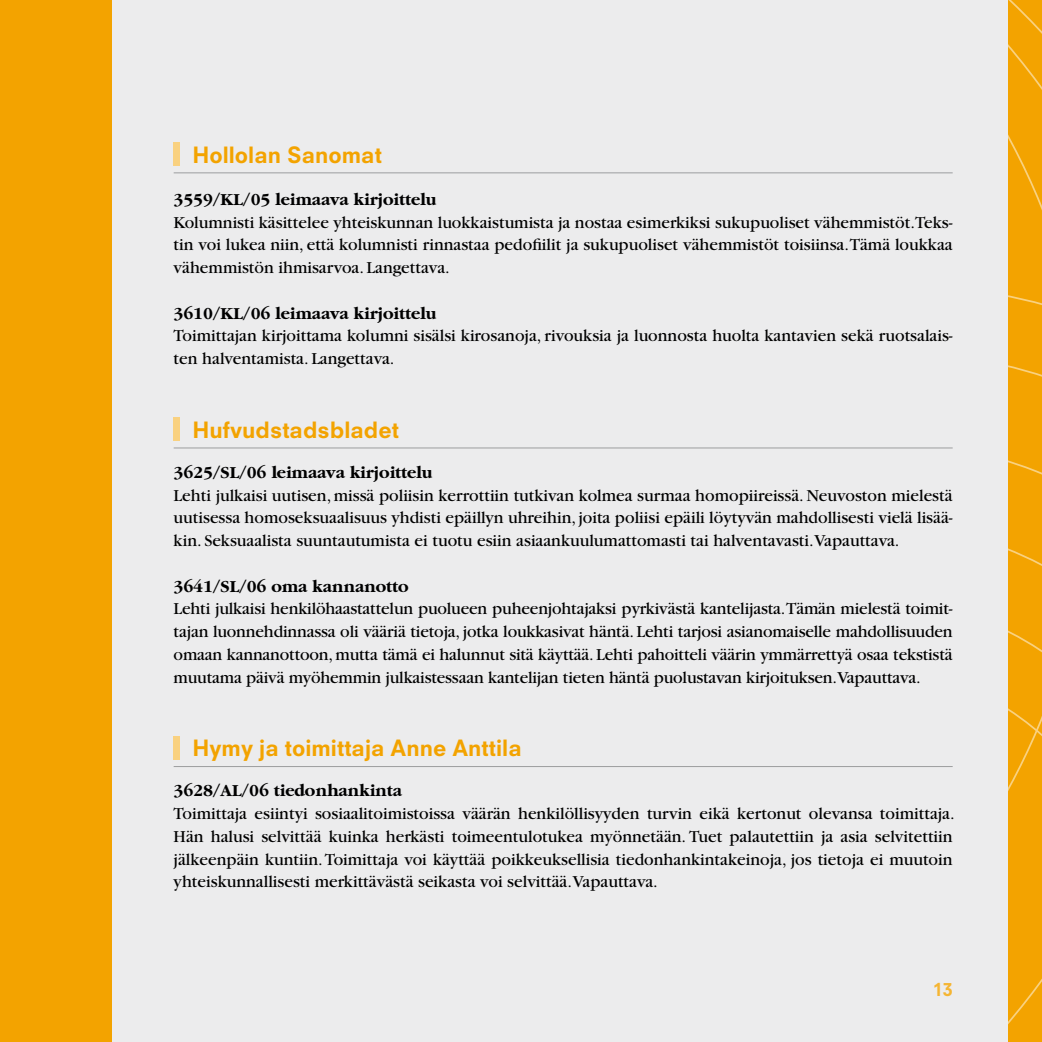
<style>
.page{position:relative;width:1042px;height:1042px;background:#ececed}
.page>*{position:absolute;margin:0;border:0;box-sizing:border-box;transform-origin:0 0}
.t1{font:800 21.88px "Neuzeit S";color:#f3a300}
.t2{font:17.5px/22.8px "Garamond";color:#000;text-align:justify}
.t3{font:700 17.5px "Garamond";color:#000}
.t4{font:800 17.5px "Neuzeit S";color:#f5b533}
</style>
<div class="page">
<div style="left:1008px;top:0;width:34px;height:1042px;background:#f3a300"></div>
<div style="left:0;top:0;width:112px;height:1042px;background:#f3a300"></div>
<hr style="left:174px;top:172px;width:778px;height:1px;background:#9c9d9f">
<hr style="left:174px;top:447px;width:778px;height:1px;background:#9c9d9f">
<hr style="left:174px;top:766px;width:778px;height:1px;background:#9c9d9f">
<div style="left:174px;top:142px;width:6px;height:24px;background:#f9d180"></div>
<div style="left:174px;top:417px;width:6px;height:24px;background:#f9d180"></div>
<div style="left:174px;top:736px;width:6px;height:24px;background:#f9d180"></div>
<p class="t1" style="left:192px;top:141px;width:191px">Hollolan Sanomat</p>
<p class="t3" style="left:174px;top:190px;width:264px">3559/KL/05 leimaava kirjoittelu</p>
<p class="t2" style="left:174px;top:211px;width:780px">Kolumnisti käsittelee yhteiskunnan luokkaistumista ja nostaa esimerkiksi sukupuoliset vähemmistöt.Teks&shy;tin voi lukea niin, että kolumnisti rinnastaa pedofiilit ja sukupuoliset vähemmistöt toisiinsa.Tämä loukkaa vähemmistön ihmisarvoa. Langettava.</p>
<p class="t3" style="left:174px;top:304px;width:264px">3610/KL/06 leimaava kirjoittelu</p>
<p class="t2" style="left:174px;top:325px;width:780px">Toimittajan kirjoittama kolumni sisälsi kirosanoja, rivouksia ja luonnosta huolta kantavien sekä ruotsalais&shy;ten halventamista. Langettava.</p>
<p class="t1" style="left:192px;top:416px;width:208px">Hufvudstadsbladet</p>
<p class="t3" style="left:174px;top:463px;width:260px">3625/SL/06 leimaava kirjoittelu</p>
<p class="t2" style="left:174px;top:484px;width:780px">Lehti julkaisi uutisen, missä poliisin kerrottiin tutkivan kolmea surmaa homopiireissä. Neuvoston mielestä uutisessa homoseksuaalisuus yhdisti epäillyn uhreihin, joita poliisi epäili löytyvän mahdollisesti vielä lisää&shy;kin. Seksuaalista suuntautumista ei tuotu esiin asiaankuulumattomasti tai halventavasti.Vapauttava.</p>
<p class="t3" style="left:174px;top:577px;width:236px">3641/SL/06 oma kannanotto</p>
<p class="t2" style="left:174px;top:598px;width:780px">Lehti julkaisi henkilöhaastattelun puolueen puheenjohtajaksi pyrkivästä kantelijasta.Tämän mielestä toimit&shy;tajan luonnehdinnassa oli vääriä tietoja, jotka loukkasivat häntä. Lehti tarjosi asianomaiselle mahdollisuuden omaan kannanottoon, mutta tämä ei halunnut sitä käyttää. Lehti pahoitteli väärin ymmärrettyä osaa tekstistä muutama päivä myöhemmin julkaistessaan kantelijan tieten häntä puolustavan kirjoituksen.Vapauttava.</p>
<p class="t1" style="left:192px;top:735px;width:331px">Hymy ja toimittaja Anne Anttila</p>
<p class="t3" style="left:174px;top:781px;width:230px">3628/AL/06 tiedonhankinta</p>
<p class="t2" style="left:174px;top:802px;width:782px;text-align:left">Toimittaja esiintyi sosiaalitoimistoissa väärän henkilöllisyyden turvin eikä kertonut olevansa toimittaja.<br>Hän halusi selvittää kuinka herkästi toimeentulotukea myönnetään. Tuet palautettiin ja asia selvitettiin jälkeenpäin kuntiin. Toimittaja voi käyttää poikkeuksellisia tiedonhankintakeinoja, jos tietoja ei muutoin yhteiskunnallisesti merkittävästä seikasta voi selvittää.Vapauttava.</p>
<p class="t4" style="left:933px;top:979px;width:21px">13</p>
</div>
